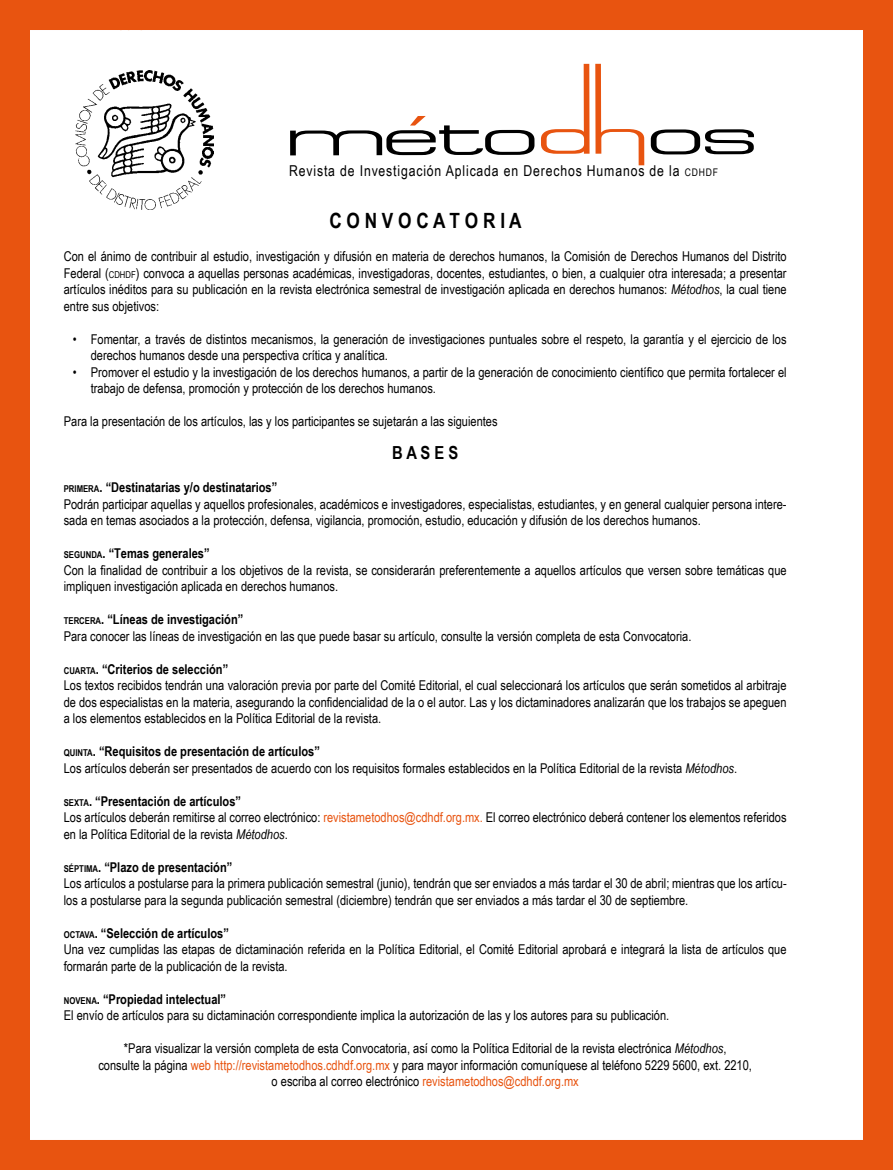
<style>
.page{position:relative;width:893px;height:1170px;background:#fff}
.page>*{position:absolute;margin:0;border:0;box-sizing:border-box;transform-origin:0 0}
.t1{font:700 21px "Arial Narrow";color:#000}
.t2{font:700 18px "Arial Narrow";color:#000}
.t3{font:15px "Arial Narrow";letter-spacing:.055em;color:#000}
.t4{font:13.5px/16.5px "Arial Narrow";color:#000}
.s1{font-size:10.5px}
.s2{font-size:9.45px}
.s3{font-style:italic}
.s4{font-weight:700;font-size:9.45px}
.s5{font-weight:700}
.s6{color:#e85410}
</style>
<div class="page">
<div style="left:0;top:0;width:893px;height:1169px;border:30px solid #e85410"></div>
<img style="left:75px;top:70px;width:138px;height:139px">
<svg style="left:541px;top:64px;width:103px;height:101px"></svg>
<svg style="left:651px;top:129px;width:103px;height:25px"></svg>
<svg style="left:290px;top:116px;width:244px;height:39px"></svg>
<p class="t3" style="left:289px;top:160px;width:430px">Revista de Investigación Aplicada en Derechos Humanos de la <span class="s1">cdhdf</span></p>
<h1 class="t1" style="left:329px;top:205px;width:194px">C O N V O C A T O R I A</h1>
<p class="t4" style="left:64px;top:247px;width:724px;text-align:justify">Con el ánimo de contribuir al estudio, investigación y difusión en materia de derechos humanos, la Comisión de Derechos Humanos del Distrito Federal (<span class="s2">cdhdf</span>) convoca a aquellas personas académicas, investigadoras, docentes, estudiantes, o bien, a cualquier otra interesada; a presentar artículos inéditos para su publicación en la revista electrónica semestral de investigación aplicada en derechos humanos: <span class="s3">Métodhos</span>, la cual tiene entre sus objetivos:</p>
<p class="t4" style="left:91px;top:330px;width:697px;text-indent:-18px">• Fomentar, a través de distintos mecanismos, la generación de investigaciones puntuales sobre el respeto, la garantía y el ejercicio de los derechos humanos desde una perspectiva crítica y analítica.</p>
<p class="t4" style="left:91px;top:363px;width:697px;text-indent:-18px">• Promover el estudio y la investigación de los derechos humanos, a partir de la generación de conocimiento científico que permita fortalecer el trabajo de defensa, promoción y protección de los derechos humanos.</p>
<p class="t4" style="left:64px;top:412px;width:435px">Para la presentación de los artículos, las y los participantes se sujetarán a las siguientes</p>
<h2 class="t2" style="left:392px;top:439px;width:68px">B A S E S</h2>
<p class="t4" style="left:64px;top:478px;width:724px"><span class="s4">PRIMERA</span><span class="s5">. “Destinatarias y/o destinatarios”<br></span>Podrán participar aquellas y aquellos profesionales, académicos e investigadores, especialistas, estudiantes, y en general cualquier persona intere&shy;sada en temas asociados a la protección, defensa, vigilancia, promoción, estudio, educación y difusión de los derechos humanos.</p>
<p class="t4" style="left:64px;top:544px;width:724px"><span class="s4">SEGUNDA</span><span class="s5">. “T</span><span class="s5">emas generales</span><span class="s5">”<br></span>Con la finalidad de contribuir a los objetivos de la revista, se considerarán preferentemente a aquellos artículos que versen sobre temáticas que impliquen investigación aplicada en derechos humanos.</p>
<p class="t4" style="left:64px;top:610px;width:629px"><span class="s4">TERCERA</span><span class="s5">. “Líneas de investigación”<br></span>Para conocer las líneas de investigación en las que puede basar su artículo, consulte la versión completa de esta Convocatoria.</p>
<p class="t4" style="left:64px;top:660px;width:724px"><span class="s4">CUARTA</span><span class="s5">. “Criterios de selección”<br></span>Los textos recibidos tendrán una valoración previa por parte del Comité Editorial, el cual seleccionará los artículos que serán sometidos al arbitraje de dos especialistas en la materia, asegurando la confidencialidad de la o el autor. Las y los dictaminadores analizarán que los trabajos se apeguen a los elementos establecidos en la Política Editorial de la revista.</p>
<p class="t4" style="left:64px;top:742px;width:675px"><span class="s4">QUINTA</span><span class="s5">. “Requisitos de presentación de artículos”<br></span>Los artículos deberán ser presentados de acuerdo con los requisitos formales establecidos en la Política Editorial de la revista <span class="s3">Métodhos</span>.</p>
<p class="t4" style="left:64px;top:792px;width:724px"><span class="s4">SEXTA</span><span class="s5">. “Presentación de artículos”<br></span>Los artículos deberán remitirse al correo electrónico: <span class="s6">revistametodhos@cdhdf.org.mx.</span> El correo electrónico deberá contener los elementos referidos en la Política Editorial de la revista <span class="s3">Métodhos</span>.</p>
<p class="t4" style="left:64px;top:858px;width:724px"><span class="s4">SÉPTIMA</span><span class="s5">. “Plazo de presentación”<br></span>Los artículos a postularse para la primera publicación semestral (junio), tendrán que ser enviados a más tardar el 30 de abril; mientras que los artícu&shy;los a postularse para la segunda publicación semestral (diciembre) tendrán que ser enviados a más tardar el 30 de septiembre.</p>
<p class="t4" style="left:64px;top:924px;width:724px"><span class="s4">OCTAVA</span><span class="s5">. “Selección de artículos”<br></span>Una vez cumplidas las etapas de dictaminación referida en la Política Editorial, el Comité Editorial aprobará e integrará la lista de artículos que formarán parte de la publicación de la revista.</p>
<p class="t4" style="left:64px;top:990px;width:607px"><span class="s4">NOVENA</span><span class="s5">. “Propiedad intelectual”<br></span>El envío de artículos para su dictaminación correspondiente implica la autorización de las y los autores para su publicación.</p>
<p class="t4" style="left:98px;top:1039px;width:655px;text-align:center">*Para visualizar la versión completa de esta Convocatoria, así como la Política Editorial de la revista electrónica <span class="s3">Métodhos</span>,<br>consulte la página <span class="s6">web http://revistametodhos.cdhdf.org.mx</span> y para mayor información comuníquese al teléfono 5229 5600, ext. 2210, o escriba al correo electrónico <span class="s6">revistametodhos@cdhdf.org.mx</span></p>
</div>
